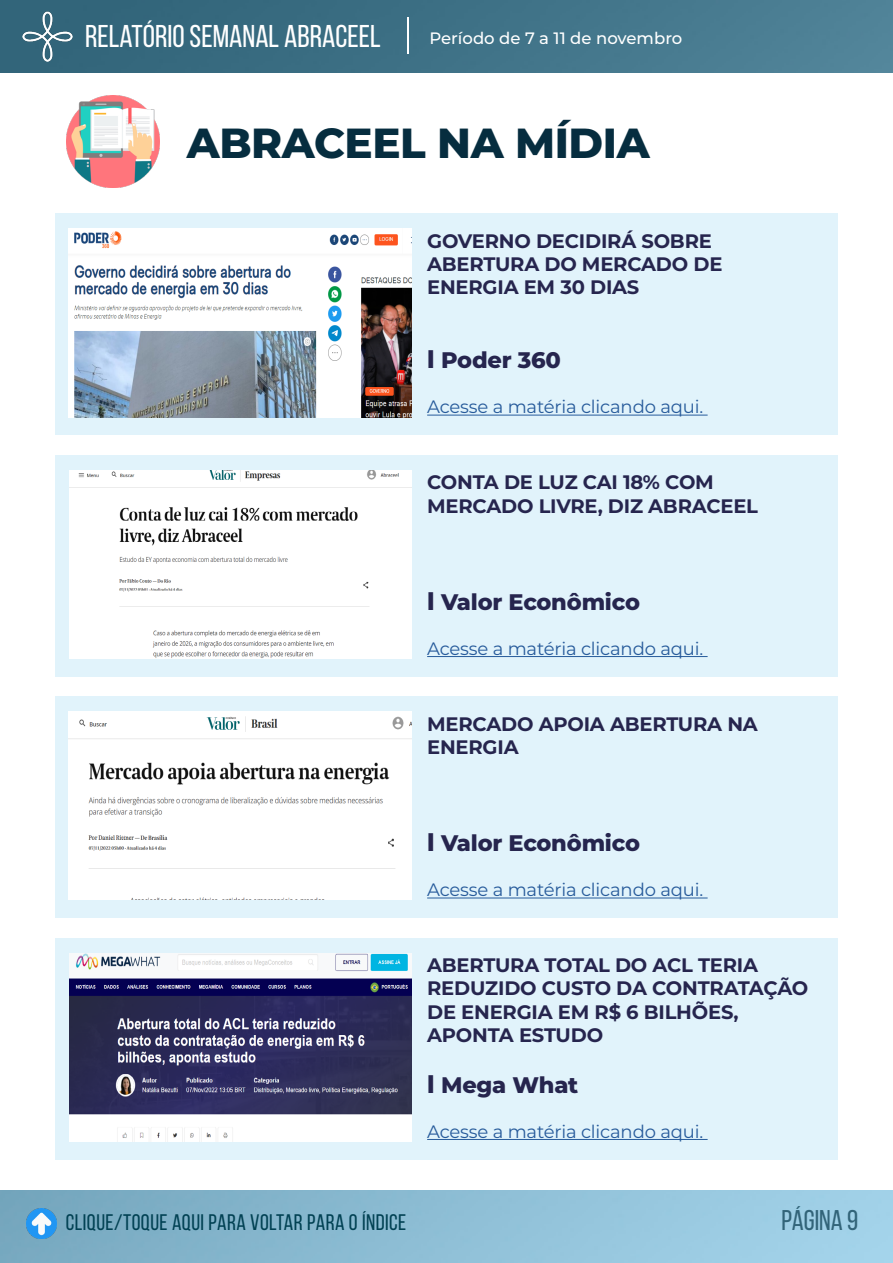
<style>
.page{position:relative;width:893px;height:1263px;background:#fff}
.page>*{position:absolute;margin:0;border:0;box-sizing:border-box;transform-origin:0 0}
.t1{font:800 42px "Montserrat";letter-spacing:-.01em;color:#062d3f}
.t2{font:31.5px "Bebas Neue";color:#fff}
.t3{font:28.5px "Bebas Neue";color:#326479}
.t4{font:800 22.5px "Montserrat";letter-spacing:-.01em;color:#26254e}
.t5{font:22.5px "Bebas Neue";letter-spacing:.02em;color:#014153}
.t6{font:700 19.5px/23.4px "Montserrat";letter-spacing:-.01em;color:#26254e}
.t7{font:18px "Montserrat";letter-spacing:-.01em;color:#275b9b}
.t8{font:500 16.5px "Montserrat";color:#fff}
.s1{font-size:24px}
</style>
<div class="page">
<img style="left:0;top:0;width:893px;height:72px">
<img style="left:0;top:1191px;width:892px;height:72px">
<img style="left:23px;top:11px;width:50px;height:50px">
<hr style="left:407px;top:17px;width:2px;height:37px;background:#fff">
<img style="left:27px;top:1209px;width:29px;height:29px">
<img style="left:67px;top:95px;width:92px;height:92px">
<div style="left:55px;top:214px;width:783px;height:221px;background:#e1f3fb"></div>
<hr style="left:427px;top:415px;width:281px;height:1px;background:#275b9b">
<img style="left:68px;top:229px;width:343px;height:188px">
<div style="left:55px;top:455px;width:783px;height:222px;background:#e1f3fb"></div>
<hr style="left:427px;top:656px;width:281px;height:1px;background:#275b9b">
<img style="left:69px;top:470px;width:342px;height:188px">
<div style="left:55px;top:696px;width:783px;height:222px;background:#e1f3fb"></div>
<hr style="left:427px;top:897px;width:281px;height:1px;background:#275b9b">
<img style="left:68px;top:712px;width:343px;height:188px">
<div style="left:55px;top:938px;width:783px;height:221px;background:#e1f3fb"></div>
<hr style="left:427px;top:1139px;width:281px;height:1px;background:#275b9b">
<img style="left:69px;top:953px;width:342px;height:188px">
<h2 class="t2" style="left:85px;top:19px;width:297px">RELATÓRIO SEMANAL ABRACEEL</h2>
<p class="t8" style="left:429px;top:26px;width:254px">Período de 7 a 11 de novembro</p>
<h1 class="t1" style="left:187px;top:112px;width:464px">ABRACEEL NA MÍDIA</h1>
<p class="t6" style="left:427px;top:228px;width:297px">GOVERNO DECIDIRÁ SOBRE<br>ABERTURA DO MERCADO DE<br>ENERGIA EM 30 DIAS</p>
<p class="t4" style="left:427px;top:344px;width:135px"><span class="s1">l</span> Poder 360</p>
<p class="t7" style="left:427px;top:394px;width:278px">Acesse a matéria clicando aqui.</p>
<p class="t6" style="left:427px;top:469px;width:332px">CONTA DE LUZ CAI 18% COM<br>MERCADO LIVRE, DIZ ABRACEEL</p>
<p class="t4" style="left:427px;top:585px;width:214px"><span class="s1">l</span> Valor Econômico</p>
<p class="t7" style="left:427px;top:636px;width:278px">Acesse a matéria clicando aqui.</p>
<p class="t6" style="left:427px;top:711px;width:332px">MERCADO APOIA ABERTURA NA<br>ENERGIA</p>
<p class="t4" style="left:427px;top:827px;width:214px"><span class="s1">l</span> Valor Econômico</p>
<p class="t7" style="left:427px;top:877px;width:278px">Acesse a matéria clicando aqui.</p>
<p class="t6" style="left:427px;top:952px;width:383px">ABERTURA TOTAL DO ACL TERIA<br>REDUZIDO CUSTO DA CONTRATAÇÃO<br>DE ENERGIA EM R$ 6 BILHÕES,<br>APONTA ESTUDO</p>
<p class="t4" style="left:427px;top:1068px;width:153px"><span class="s1">l</span> Mega What</p>
<p class="t7" style="left:427px;top:1119px;width:278px">Acesse a matéria clicando aqui.</p>
<p class="t5" style="left:66px;top:1210px;width:342px">CLIQUE/TOQUE AQUI PARA VOLTAR PARA O ÍNDICE</p>
<h3 class="t3" style="left:781px;top:1205px;width:78px">PÁGINA 9</h3>
</div>
